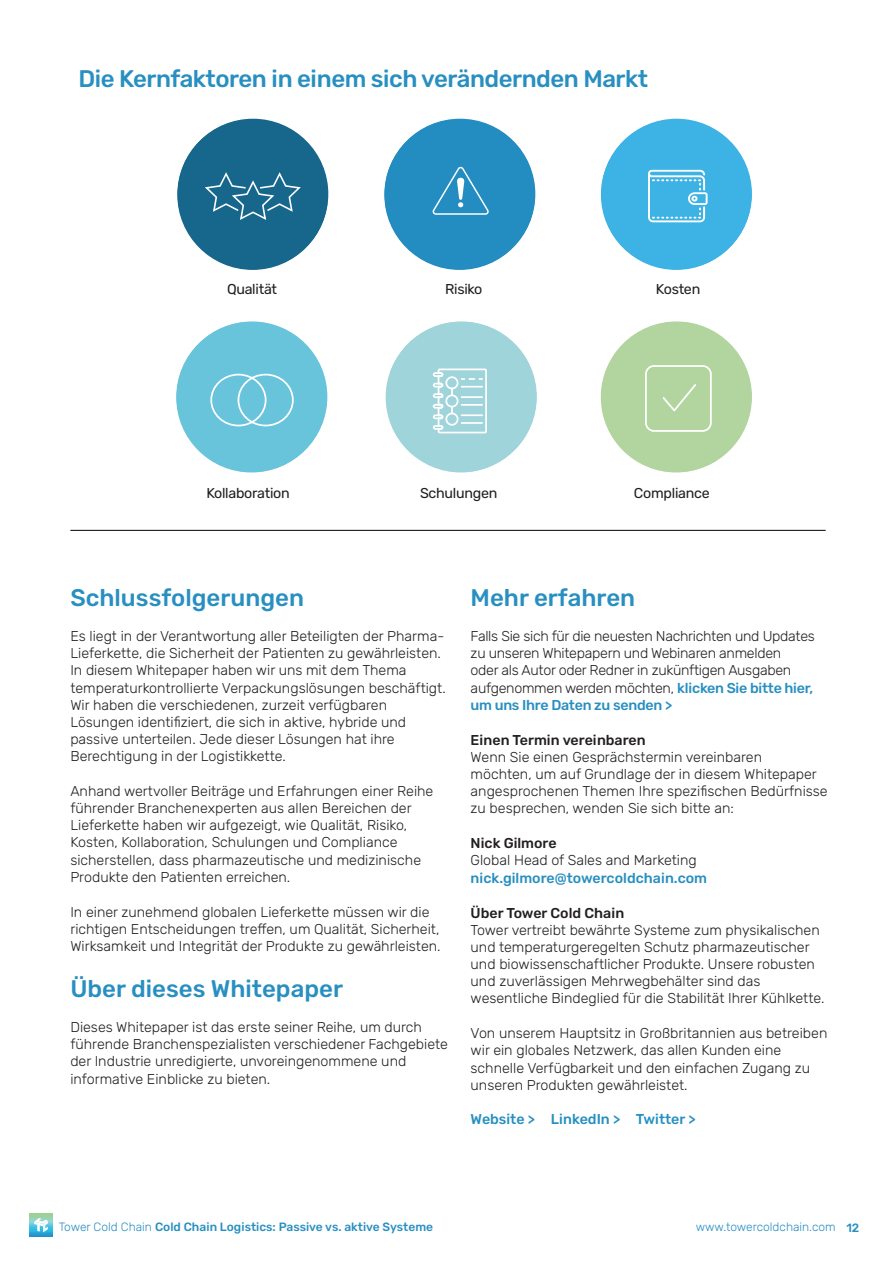
<style>
.page{position:relative;width:894px;height:1263px;background:#fff}
.page>*{position:absolute;margin:0;border:0;box-sizing:border-box;transform-origin:0 0}
.t1{font:500 24px "Rubik";color:#288fc1}
.t2{font:500 24px "Rubik";letter-spacing:-.02em;color:#288fc1}
.t3{font:300 14.25px/17.1px "Rubik";color:#231f20}
.t4{font:300 14.25px/17.1px "Rubik";letter-spacing:-.02em;color:#231f20}
.t5{font:500 14.25px/17.1px "Rubik";color:#278fc0}
.t6{font:14.25px "Rubik";letter-spacing:-.02em;color:#231f20}
.t7{font:500 14.25px "Rubik";color:#231f20}
.t8{font:500 14.25px "Rubik";color:#2590c1}
.t9{font:500 12px "Rubik";color:#288fc1}
.t10{font:300 12px "Rubik";color:#288fc1}
.s1{font-weight:500;color:#288fc1}
.s2{font-weight:300;color:#231f20}
.s3{font-weight:300}
.s4{font-weight:500}
</style>
<div class="page">
<svg style="left:30px;top:1213px;width:23px;height:23px"></svg>
<svg style="left:34px;top:1218px;width:14px;height:14px"></svg>
<hr style="left:70px;top:530px;width:755px;height:1px;background:#000">
<div style="left:384px;top:119px;width:151px;height:150px;background:#238cc0;border-radius:50%"></div>
<div style="left:601px;top:119px;width:150px;height:150px;background:#3cb3e4;border-radius:50%"></div>
<div style="left:178px;top:119px;width:150px;height:150px;background:#17678d;border-radius:50%"></div>
<svg style="left:432px;top:166px;width:57px;height:49px"></svg>
<svg style="left:205px;top:172px;width:96px;height:48px"></svg>
<svg style="left:648px;top:170px;width:59px;height:53px"></svg>
<div style="left:177px;top:321px;width:150px;height:151px;background:#67c4db;border-radius:50%"></div>
<div style="left:386px;top:321px;width:150px;height:151px;background:#a0d4db;border-radius:50%"></div>
<div style="left:601px;top:321px;width:150px;height:151px;background:#b2d49f;border-radius:50%"></div>
<svg style="left:645px;top:365px;width:66px;height:67px"></svg>
<svg style="left:210px;top:373px;width:84px;height:54px"></svg>
<svg style="left:432px;top:368px;width:55px;height:66px"></svg>
<hr style="left:460px;top:396px;width:23px;height:2px;background:#fff">
<hr style="left:460px;top:404px;width:23px;height:2px;background:#fff">
<hr style="left:460px;top:414px;width:23px;height:2px;background:#fff">
<hr style="left:460px;top:422px;width:23px;height:2px;background:#fff">
<p class="t2" style="left:78px;top:66px;width:571px">Die Kernfaktoren in einem sich verändernden Markt</p>
<p class="t6" style="left:227px;top:281px;width:52px">Qualität</p>
<p class="t6" style="left:445px;top:281px;width:39px">Risiko</p>
<p class="t6" style="left:655px;top:281px;width:46px">Kosten</p>
<p class="t6" style="left:206px;top:485px;width:85px">Kollaboration</p>
<p class="t6" style="left:420px;top:485px;width:79px">Schulungen</p>
<p class="t6" style="left:633px;top:485px;width:77px">Compliance</p>
<p class="t1" style="left:70px;top:584px;width:235px">Schlussfolgerungen</p>
<p class="t3" style="left:70px;top:628px;width:377px">Es liegt in der Verantwortung aller Beteiligten der Pharma-Lieferkette, die Sicherheit der Patienten zu gewährleisten.<br>In diesem Whitepaper haben wir uns mit dem Thema temperaturkontrollierte Verpackungslösungen beschäftigt.<br>Wir haben die verschiedenen, zurzeit verfügbaren Lösungen identifiziert, die sich in aktive, hybride und passive unterteilen. Jede dieser Lösungen hat ihre Berechtigung in der Logistikkette.</p>
<p class="t3" style="left:70px;top:783px;width:364px">Anhand wertvoller Beiträge und Erfahrungen einer Reihe führender Branchenexperten aus allen Bereichen der Lieferkette haben wir aufgezeigt, wie Qualität, Risiko, Kosten, Kollaboration, Schulungen und Compliance sicherstellen, dass pharmazeutische und medizinische Produkte den Patienten erreichen.</p>
<p class="t3" style="left:70px;top:903px;width:371px">In einer zunehmend globalen Lieferkette müssen wir die richtigen Entscheidungen treffen, um Qualität, Sicherheit,<br>Wirksamkeit und Integrität der Produkte zu gewährleisten.</p>
<p class="t1" style="left:70px;top:975px;width:274px">Über dieses Whitepaper</p>
<p class="t3" style="left:70px;top:1019px;width:379px">Dieses Whitepaper ist das erste seiner Reihe, um durch führende Branchenspezialisten verschiedener Fachgebiete der Industrie unredigierte, unvoreingenommene und informative Einblicke zu bieten.</p>
<p class="t1" style="left:470px;top:584px;width:166px">Mehr erfahren</p>
<p class="t4" style="left:470px;top:628px;width:345px">Falls Sie sich für die neuesten Nachrichten und Updates zu unseren Whitepapern und Webinaren anmelden<br>oder als Autor oder Redner in zukünftigen Ausgaben aufgenommen werden möchten, <span class="s1">klicken Sie bitte hier, um uns Ihre Daten zu senden &gt;</span></p>
<p class="t7" style="left:470px;top:732px;width:176px">Einen Termin vereinbaren</p>
<p class="t3" style="left:470px;top:749px;width:358px">Wenn Sie einen Gesprächstermin vereinbaren<br>möchten, um auf Grundlage der in diesem Whitepaper angesprochenen Themen Ihre spezifischen Bedürfnisse zu besprechen, wenden Sie sich bitte an:</p>
<p class="t7" style="left:470px;top:835px;width:87px">Nick Gilmore</p>
<p class="t5" style="left:470px;top:852px;width:238px"><span class="s2">Global Head of Sales and Marketing </span>nick.gilmore@towercoldchain.com</p>
<p class="t7" style="left:470px;top:904px;width:155px">Über Tower Cold Chain</p>
<p class="t3" style="left:470px;top:921px;width:355px">Tower vertreibt bewährte Systeme zum physikalischen und temperaturgeregelten Schutz pharmazeutischer und biowissenschaftlicher Produkte. Unsere robusten und zuverlässigen Mehrwegbehälter sind das wesentliche Bindeglied für die Stabilität Ihrer Kühlkette.</p>
<p class="t3" style="left:470px;top:1025px;width:358px">Von unserem Hauptsitz in Großbritannien aus betreiben wir ein globales Netzwerk, das allen Kunden eine schnelle Verfügbarkeit und den einfachen Zugang zu unseren Produkten gewährleistet.</p>
<p class="t8" style="left:470px;top:1111px;width:226px">Website &gt; LinkedIn &gt; Twitter &gt;</p>
<p class="t9" style="left:59px;top:1220px;width:376px"><span class="s3">Tower Cold Chain</span> Cold Chain Logistics: Passive vs. aktive Systeme</p>
<p class="t10" style="left:695px;top:1220px;width:165px">www.towercoldchain.com <span class="s4">12</span></p>
</div>
